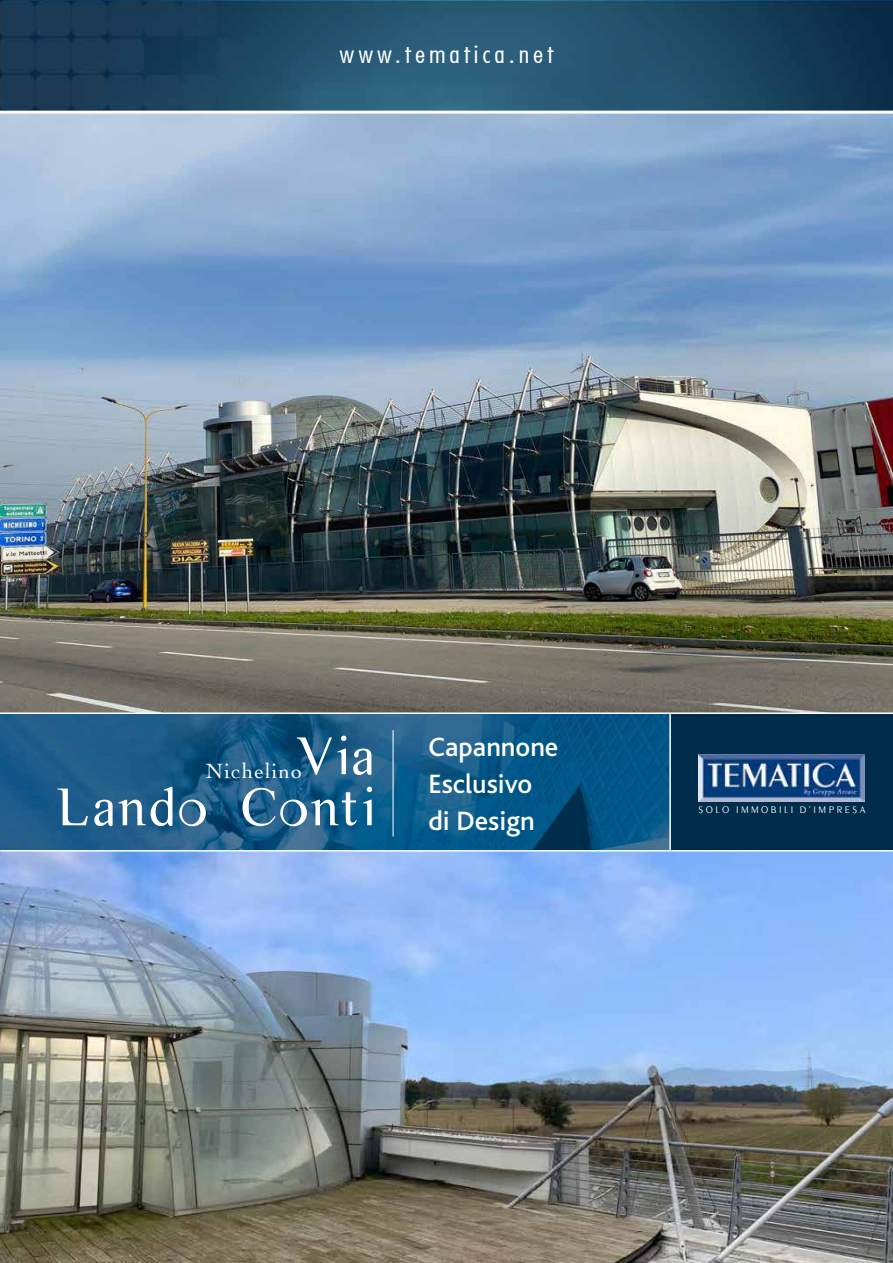
<style>
.page{position:relative;width:893px;height:1263px;background:#fff}
.page>*{position:absolute;margin:0;border:0;box-sizing:border-box;transform-origin:0 0}
.t1{font:55.5px/51px "CM Tiempo";letter-spacing:.05em;color:#fff;text-align:right}
.t2{font:500 27.75px/37.3px "Bliss";color:#fff}
.t3{font:300 condensed 24.3px "Futura";letter-spacing:.13em;color:#fff;scale:1.22 1}
.t4{font:21.6px "Cochin";letter-spacing:.05em;color:#fff}
.t5{font:300 10.35px "Peignot";letter-spacing:.24em;color:#fff}
</style>
<div class="page">
<div style="left:671px;top:714px;width:222px;height:136px;background:#002d4b"></div>
<img style="left:0;top:0;width:893px;height:111px">
<img style="left:0;top:714px;width:669px;height:136px">
<img style="left:0;top:114px;width:893px;height:598px">
<img style="left:0;top:851px;width:893px;height:412px">
<img style="left:698px;top:754px;width:167px;height:48px">
<hr style="left:393px;top:730px;width:1px;height:106px;background:#fff">
<p class="t3" style="left:340px;top:40px;width:177px">www.tematica.net</p>
<h1 class="t1" style="left:56px;top:730px;width:319px">Via<br>Lando Conti</h1>
<p class="t2" style="left:429px;top:728px;width:131px">Capannone<br>Esclusivo di Design</p>
<p class="t4" style="left:206px;top:756px;width:98px">Nichelino</p>
<p class="t5" style="left:698px;top:804px;width:169px">SOLO IMMOBILI D'IMPRESA</p>
</div>
